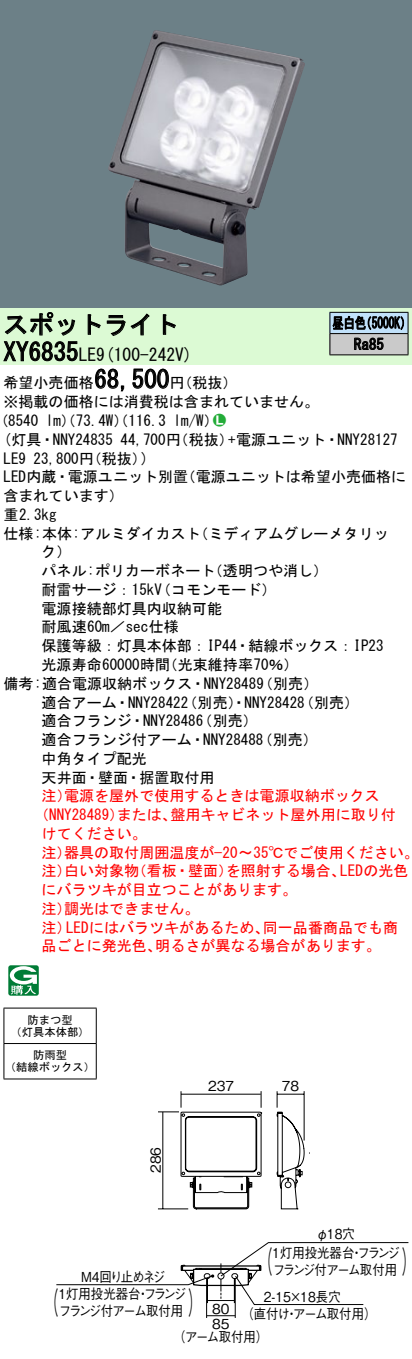
<style>
.page{position:relative;width:412px;height:1359px;background:#fff}
.page>*{position:absolute;margin:0;border:0;box-sizing:border-box;transform-origin:0 0}
.t1{font:30.25px "Gothic BBB Pro Medium 90 pv RKSJ H";color:#000;scale:.45 1}
.t2{font:25px "MS Gothic";color:#000}
.t3{font:17.5px "MS Gothic";color:#000}
.t4{font:15px/18.8px "MS Gothic";color:#000}
.t5{font:15px "MS Gothic";color:#f00}
.t6{font:15px/21.2px "MS Gothic";color:#000;scale:.75 1}
.t7{font:15px "Ford Classification 1";color:#23ac38}
.t8{font:13.75px "Gothic BBB Pro Medium 90 pv RKSJ H";color:#000;scale:.9 1}
.t9{font:13.75px "Gothic BBB Pro Medium 90 pv RKSJ H";letter-spacing:-.055em;color:#000;scale:.9 1}
.t10{font:13.75px "Gothic BBB Pro Medium 90 pv RKSJ H";color:#000}
.t11{font:13.75px "Gothic BBB Pro Medium 90 pv RKSJ H";letter-spacing:-.03em;color:#000;scale:.9 1}
.t12{font:13.75px "Gothic BBB Pro Medium 90 pv RKSJ H";letter-spacing:-.135em;color:#000;scale:.9 1}
.t13{font:11.25px/11.8px "MS Gothic";color:#000;text-align:center}
.s1{color:#fff}
</style>
<div class="page">
<div style="left:0;top:0;width:411px;height:308px;background:#6c8087"></div>
<img style="left:108px;top:30px;width:196px;height:255px">
<div style="left:0;top:308px;width:411px;height:57px;background:#dcfad4"></div>
<svg style="left:87px;top:313px;width:62px;height:23px"></svg>
<svg style="left:162px;top:314px;width:14px;height:21px"></svg>
<svg style="left:3px;top:312px;width:75px;height:49px"></svg>
<svg style="left:95px;top:368px;width:29px;height:23px"></svg>
<svg style="left:132px;top:368px;width:37px;height:21px"></svg>
<svg style="left:8px;top:965px;width:31px;height:30px"></svg>
<hr style="left:4px;top:1007px;width:92px;height:1px;background:#000">
<hr style="left:3px;top:1008px;width:1px;height:35px;background:#000">
<hr style="left:96px;top:1008px;width:1px;height:35px;background:#000">
<hr style="left:4px;top:1043px;width:92px;height:1px;background:#000">
<hr style="left:3px;top:1043px;width:1px;height:35px;background:#000">
<hr style="left:96px;top:1043px;width:1px;height:35px;background:#000">
<hr style="left:4px;top:1078px;width:92px;height:1px;background:#000">
<hr style="left:329px;top:312px;width:78px;height:1px;background:#000">
<hr style="left:329px;top:354px;width:78px;height:1px;background:#000">
<svg style="left:329px;top:313px;width:79px;height:41px;background:#8e98a0"></svg>
<svg style="left:158px;top:1091px;width:147px;height:118px"></svg>
<hr style="left:234px;top:1278px;width:1px;height:39px;background:#000">
<hr style="left:206px;top:1278px;width:1px;height:39px;background:#000">
<svg style="left:206px;top:1315px;width:29px;height:1px"></svg>
<svg style="left:56px;top:1242px;width:351px;height:63px"></svg>
<h2 class="t2" style="left:4px;top:312px;width:177px">スポットライト</h2>
<p class="t3" style="left:79px;top:346px;width:115px">LE (9 100-242 (V</p>
<h2 class="t2" style="left:4px;top:339px;width:76px">XY6835</h2>
<h2 class="t2" style="left:94px;top:367px;width:76px">68,500</h2>
<p class="t4" style="left:4px;top:373px;width:316px">希望小売価格<br>※掲載の価格には消費税は含まれていません。</p>
<p class="t7" style="left:213px;top:413px;width:14px">2<span class="s1">7</span></p>
<p class="t4" style="left:169px;top:374px;width:69px">（円税抜(</p>
<p class="t4" style="left:173px;top:411px;width:46px">l m (W/</p>
<p class="t4" style="left:-7px;top:411px;width:47px">（8540</p>
<p class="t4" style="left:46px;top:411px;width:121px">lm）（73.4 ）（W 116.3</p>
<p class="t6" style="left:353px;top:312px;width:41px;text-indent:-22px">昼白色<br>Ra85</p>
<p class="t6" style="left:360px;top:312px;width:69px">（5000 (K</p>
<p class="t4" style="left:4px;top:430px;width:111px">(灯具・NNY24835</p>
<p class="t4" style="left:120px;top:430px;width:114px">44,700 （円税抜）</p>
<p class="t4" style="left:228px;top:430px;width:171px">+電源ユニット・NNY28127</p>
<p class="t4" style="left:4px;top:449px;width:24px">LE9</p>
<p class="t4" style="left:34px;top:449px;width:114px">23,800 （円税抜(</p>
<p class="t4" style="left:141px;top:449px;width:9px">(</p>
<p class="t4" style="left:4px;top:467px;width:186px">LED内蔵・電源ユニット別置含まれています(<br>重2.3kg</p>
<p class="t4" style="left:180px;top:467px;width:226px">（電源ユニットは希望小売価格に</p>
<p class="t4" style="left:193px;top:524px;width:197px">（ミディアムグレーメタリッ</p>
<p class="t4" style="left:42px;top:524px;width:160px;text-indent:-38px">仕様:本体:アルミダイカストク(</p>
<p class="t4" style="left:156px;top:561px;width:121px;text-indent:-114px">パネル:ポリカーボネート<br>（コモンモード(</p>
<p class="t4" style="left:207px;top:561px;width:122px">（透明つや消し(</p>
<p class="t4" style="left:42px;top:580px;width:122px">耐雷サージ：15kV</p>
<p class="t4" style="left:42px;top:599px;width:182px">電源接続部灯具内収納可能</p>
<p class="t4" style="left:42px;top:617px;width:138px">耐風速60 ／m sec仕様</p>
<p class="t4" style="left:42px;top:636px;width:343px">保護等級：灯具本体部：IP44・結線ボックス：IP23</p>
<p class="t4" style="left:162px;top:655px;width:137px">（光束維持率70％(</p>
<p class="t4" style="left:42px;top:655px;width:130px">光源寿命60000時間</p>
<p class="t4" style="left:4px;top:674px;width:261px">備考:適合電源収納ボックス・NNY28489</p>
<p class="t4" style="left:258px;top:674px;width:61px">（別売(</p>
<p class="t4" style="left:42px;top:692px;width:148px">適合アーム・NNY28422</p>
<p class="t4" style="left:182px;top:692px;width:123px">（別売）・NNY28428</p>
<p class="t4" style="left:298px;top:692px;width:61px">（別売(</p>
<p class="t4" style="left:42px;top:711px;width:163px">適合フランジ・NNY28486</p>
<p class="t4" style="left:197px;top:711px;width:61px">（別売(</p>
<p class="t4" style="left:42px;top:730px;width:223px">適合フランジ付アーム・NNY28488中角タイプ配光<br>天井面・壁面・据置取付用</p>
<p class="t5" style="left:64px;top:788px;width:317px">電源を屋外で使用するときは電源収納ボックス</p>
<p class="t4" style="left:257px;top:730px;width:61px">（別売(</p>
<p class="t5" style="left:42px;top:788px;width:31px">注）</p>
<p class="t5" style="left:170px;top:807px;width:227px">盤用キャビネット屋外用に取り付</p>
<p class="t5" style="left:117px;top:807px;width:61px">または、</p>
<p class="t5" style="left:34px;top:807px;width:92px">（NNY28489）</p>
<p class="t5" style="left:42px;top:826px;width:107px">けてください。</p>
<p class="t5" style="left:64px;top:844px;width:355px">器具の取付周囲温度が−20〜35℃でご使用ください。</p>
<p class="t5" style="left:42px;top:844px;width:31px">注）</p>
<p class="t5" style="left:64px;top:863px;width:76px">白い対象物</p>
<p class="t5" style="left:132px;top:863px;width:103px">（看板・壁面）</p>
<p class="t5" style="left:225px;top:863px;width:122px">を照射する場合、</p>
<p class="t5" style="left:42px;top:863px;width:31px">注）</p>
<p class="t5" style="left:42px;top:882px;width:256px">にバラツキが目立つことがあります。</p>
<p class="t5" style="left:64px;top:901px;width:136px">調光はできません。</p>
<p class="t5" style="left:340px;top:863px;width:69px">LEDの光色</p>
<p class="t5" style="left:42px;top:901px;width:31px">注）</p>
<p class="t5" style="left:66px;top:919px;width:204px">LEDにはバラツキがあるため、</p>
<p class="t5" style="left:262px;top:919px;width:136px">同一品番商品でも商</p>
<p class="t5" style="left:42px;top:919px;width:31px">注）</p>
<p class="t5" style="left:42px;top:938px;width:121px">品ごとに発光色、</p>
<p class="t5" style="left:155px;top:938px;width:227px">明るさが異なる場合があります。</p>
<p class="t13" style="left:11px;top:1014px;width:80px">防まつ型<br>（灯具本体部(</p>
<p class="t13" style="left:5px;top:1049px;width:91px">防雨型<br>（結線ボックス(</p>
<p class="t10" style="left:144px;top:1173px;width:27px;rotate:-90deg">286</p>
<p class="t10" style="left:208px;top:1075px;width:27px">237</p>
<p class="t10" style="left:281px;top:1075px;width:19px">78</p>
<p class="t8" style="left:316px;top:1222px;width:44px">φ18穴</p>
<p class="t8" style="left:272px;top:1241px;width:143px">1灯用投光器台フランジ</p>
<h1 class="t1" style="left:258px;top:1237px;width:350px">（　　　　　　　　 　(</h1>
<p class="t8" style="left:350px;top:1241px;width:15px">・</p>
<p class="t9" style="left:292px;top:1258px;width:117px">ンジ付アーム取付用</p>
<p class="t8" style="left:272px;top:1258px;width:27px">フラ</p>
<p class="t12" style="left:81px;top:1265px;width:95px">M4回り止めネジ</p>
<h1 class="t1" style="left:45px;top:1278px;width:350px">（　　　　　　　　 　(</h1>
<p class="t8" style="left:58px;top:1283px;width:143px">1灯用投光器台フランジ</p>
<p class="t8" style="left:263px;top:1285px;width:87px">2-15×18長穴</p>
<p class="t8" style="left:136px;top:1283px;width:15px">・</p>
<p class="t10" style="left:212px;top:1297px;width:19px">80</p>
<p class="t11" style="left:241px;top:1303px;width:151px">（直付けアーム取付用(</p>
<p class="t9" style="left:79px;top:1299px;width:117px">ンジ付アーム取付用</p>
<p class="t8" style="left:59px;top:1299px;width:27px">フラ</p>
<p class="t8" style="left:285px;top:1303px;width:15px">・</p>
<p class="t10" style="left:212px;top:1312px;width:19px">85</p>
<p class="t8" style="left:173px;top:1325px;width:107px">（アーム取付用(</p>
</div>
